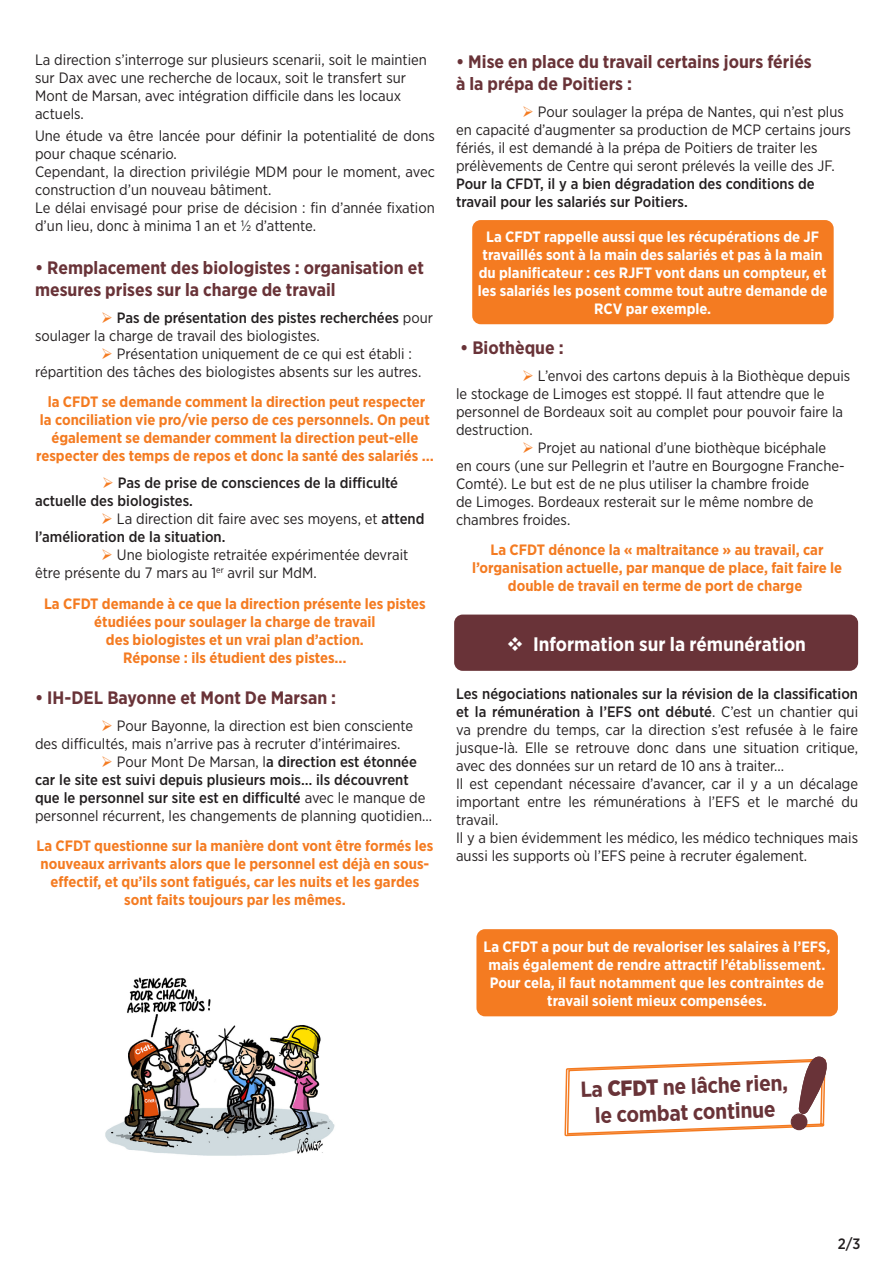
<style>
.page{position:relative;width:893px;height:1263px;background:#fff}
.page>*{position:absolute;margin:0;border:0;box-sizing:border-box;transform-origin:0 0}
.t1{font:700 21.9px "Gotham Narrow";color:#693338}
.t2{font:700 19.5px "Gotham Narrow";color:#fff}
.t3{font:700 18px/21.6px "Gotham Narrow";color:#693338}
.t4{font:15px/18px "Gotham Narrow";color:#231f20}
.t5{font:700 15px/18px "Gotham Narrow";color:#f47b21;text-align:center}
.t6{font:700 15px/18px "Gotham Narrow";color:#fff;text-align:center}
.t7{font:500 15px/18px "Gotham Narrow";color:#231f20}
.s1{color:#f47b21}
.s2{font-weight:500}
.s3{font-weight:400}
.s4{color:#fff}
.s5{font-weight:900}
</style>
<div class="page">
<svg style="left:564px;top:1016px;width:262px;height:121px"></svg>
<svg style="left:790px;top:1055px;width:37px;height:76px"></svg>
<div style="left:472px;top:220px;width:362px;height:104px;background:#f47b21;border-radius:9px"></div>
<div style="left:476px;top:929px;width:362px;height:87px;background:#f47b21;border-radius:9px"></div>
<img style="left:105px;top:977px;width:230px;height:179px">
<div style="left:454px;top:614px;width:404px;height:57px;background:#693338;border-radius:9px"></div>
<p class="t4" style="left:35px;top:50px;width:393px">La direction s’interroge sur plusieurs scenarii, soit le maintien sur Dax avec une recherche de locaux, soit le transfert sur Mont de Marsan, avec intégration difficile dans les locaux actuels.</p>
<p class="t4" style="left:35px;top:127px;width:401px">Une étude va être lancée pour définir la potentialité de dons pour chaque scénario.</p>
<p class="t4" style="left:35px;top:163px;width:401px">Cependant, la direction privilégie MDM pour le moment, avec construction d’un nouveau bâtiment.</p>
<p class="t4" style="left:35px;top:199px;width:401px">Le délai envisagé pour prise de décision : fin d’année fixation d’un lieu, donc à minima 1 an et ½ d’attente.</p>
<p class="t3" style="left:35px;top:257px;width:390px">• Remplacement des biologistes : organisation et mesures prises sur la charge de travail</p>
<p class="t4" style="left:35px;top:308px;width:400px;text-indent:66px"><span class="s1">➢</span> <span class="s2">Pas de présentation des pistes recherchées</span> pour soulager la charge de travail des biologistes.</p>
<p class="t4" style="left:35px;top:344px;width:388px;text-indent:66px"><span class="s1">➢</span> Présentation uniquement de ce qui est établi : répartition des tâches des biologistes absents sur les autres.</p>
<p class="t5" style="left:36px;top:393px;width:399px">la CFDT se demande comment la direction peut respecter<br>la conciliation vie pro/vie perso de ces personnels. On peut également se demander comment la direction peut-elle respecter des temps de repos et donc la santé des salariés …</p>
<p class="t7" style="left:35px;top:473px;width:365px;text-indent:67px"><span class="s1">➢</span> Pas de prise de consciences de la difficulté actuelle des biologistes.</p>
<p class="t4" style="left:35px;top:509px;width:391px;text-indent:66px"><span class="s1">➢</span> La direction dit faire avec ses moyens, et <span class="s2">attend l’amélioration de la situation.</span></p>
<p class="t4" style="left:35px;top:545px;width:375px;text-indent:66px"><span class="s1">➢</span> Une biologiste retraitée expérimentée devrait être présente du 7 mars au 1<sup>er</sup> avril sur MdM.</p>
<p class="t5" style="left:44px;top:594px;width:383px">La CFDT demande à ce que la direction présente les pistes étudiées pour soulager la charge de travail</p>
<p class="t5" style="left:106px;top:630px;width:259px">des biologistes et un vrai plan d’action.</p>
<p class="t5" style="left:123px;top:648px;width:225px">Réponse : ils étudient des pistes…</p>
<p class="t3" style="left:35px;top:687px;width:303px">• IH-DEL Bayonne et Mont De Marsan :</p>
<p class="t4" style="left:35px;top:716px;width:380px;text-indent:66px"><span class="s1">➢</span> Pour Bayonne, la direction est bien consciente des difficultés, mais n’arrive pas à recruter d’intérimaires.</p>
<p class="t7" style="left:35px;top:752px;width:399px;text-indent:66px"><span class="s1">➢</span> <span class="s3">Pour Mont De Marsan, l</span>a direction est étonnée car le site est suivi depuis plusieurs mois… ils découvrent que le personnel sur site est en difficulté <span class="s3">avec le manque de personnel récurrent, les changements de planning quotidien…</span></p>
<p class="t5" style="left:36px;top:837px;width:398px">La CFDT questionne sur la manière dont vont être formés les nouveaux arrivants alors que le personnel est déjà en sous&shy;effectif, et qu’ils sont fatigués, car les nuits et les gardes sont faits toujours par les mêmes.</p>
<p class="t3" style="left:456px;top:51px;width:357px">• Mise en place du travail certains jours fériés</p>
<p class="t3" style="left:456px;top:73px;width:178px">à la prépa de Poitiers :</p>
<p class="t4" style="left:456px;top:102px;width:396px;text-indent:66px"><span class="s1">➢</span> Pour soulager la prépa de Nantes, qui n’est plus en capacité d’augmenter sa production de MCP certains jours fériés, il est demandé à la prépa de Poitiers de traiter les prélèvements de Centre qui seront prélevés la veille des JF.</p>
<p class="t7" style="left:456px;top:174px;width:360px">Pour la CFDT, il y a bien dégradation des conditions de travail pour les salariés sur Poitiers.</p>
<p class="t6" style="left:478px;top:228px;width:351px">La CFDT rappelle aussi que les récupérations de JF travaillés sont à la main des salariés et pas à la main du planificateur : ces RJFT vont dans un compteur, et les salariés les posent comme tout autre demande de RCV par exemple.</p>
<p class="t3" style="left:460px;top:337px;width:105px">• Biothèque :</p>
<p class="t4" style="left:456px;top:366px;width:396px;text-indent:66px"><span class="s1">➢</span> L’envoi des cartons depuis à la Biothèque depuis le stockage de Limoges est stoppé. Il faut attendre que le personnel de Bordeaux soit au complet pour pouvoir faire la destruction.</p>
<p class="t4" style="left:456px;top:438px;width:390px;text-indent:66px"><span class="s1">➢</span> Projet au national d’une biothèque bicéphale en cours (une sur Pellegrin et l’autre en Bourgogne Franche-Comté). Le but est de ne plus utiliser la chambre froide<br>de Limoges. Bordeaux resterait sur le même nombre de chambres froides.</p>
<p class="t5" style="left:472px;top:541px;width:371px">La CFDT dénonce la « maltraitance » au travail, car l’organisation actuelle, par manque de place, fait faire le double de travail en terme de port de charge<span class="s4">.</span></p>
<p class="t2" style="left:506px;top:631px;width:301px">❖ Information sur la rémunération</p>
<p class="t4" style="left:456px;top:685px;width:404px;text-align:justify"><span class="s2">Les négociations nationales sur la révision de la classification et la rémunération à l’EFS ont débuté</span>. C’est un chantier qui va prendre du temps, car la direction s’est refusée à le faire jusque-là. Elle se retrouve donc dans une situation critique, avec des données sur un retard de 10 ans à traiter…</p>
<p class="t4" style="left:456px;top:775px;width:404px;text-align:justify">Il est cependant nécessaire d’avancer, car il y a un décalage important entre les rémunérations à l’EFS et le marché du travail.</p>
<p class="t4" style="left:456px;top:829px;width:403px">Il y a bien évidemment les médico, les médico techniques mais aussi les supports où l’EFS peine à recruter également.</p>
<p class="t6" style="left:483px;top:937px;width:348px">La CFDT a pour but de revaloriser les salaires à l’EFS, mais également de rendre attractif l’établissement.<br>Pour cela, il faut notamment que les contraintes de travail soient mieux compensées.</p>
<p class="t1" style="left:580px;top:1075px;width:209px;rotate:-2deg">La <span class="s5">CFDT</span> ne lâche rien,</p>
<p class="t1" style="left:594px;top:1101px;width:182px;rotate:-2deg">le combat continue</p>
<p class="t7" style="left:838px;top:1235px;width:24px">2/3</p>
</div>
